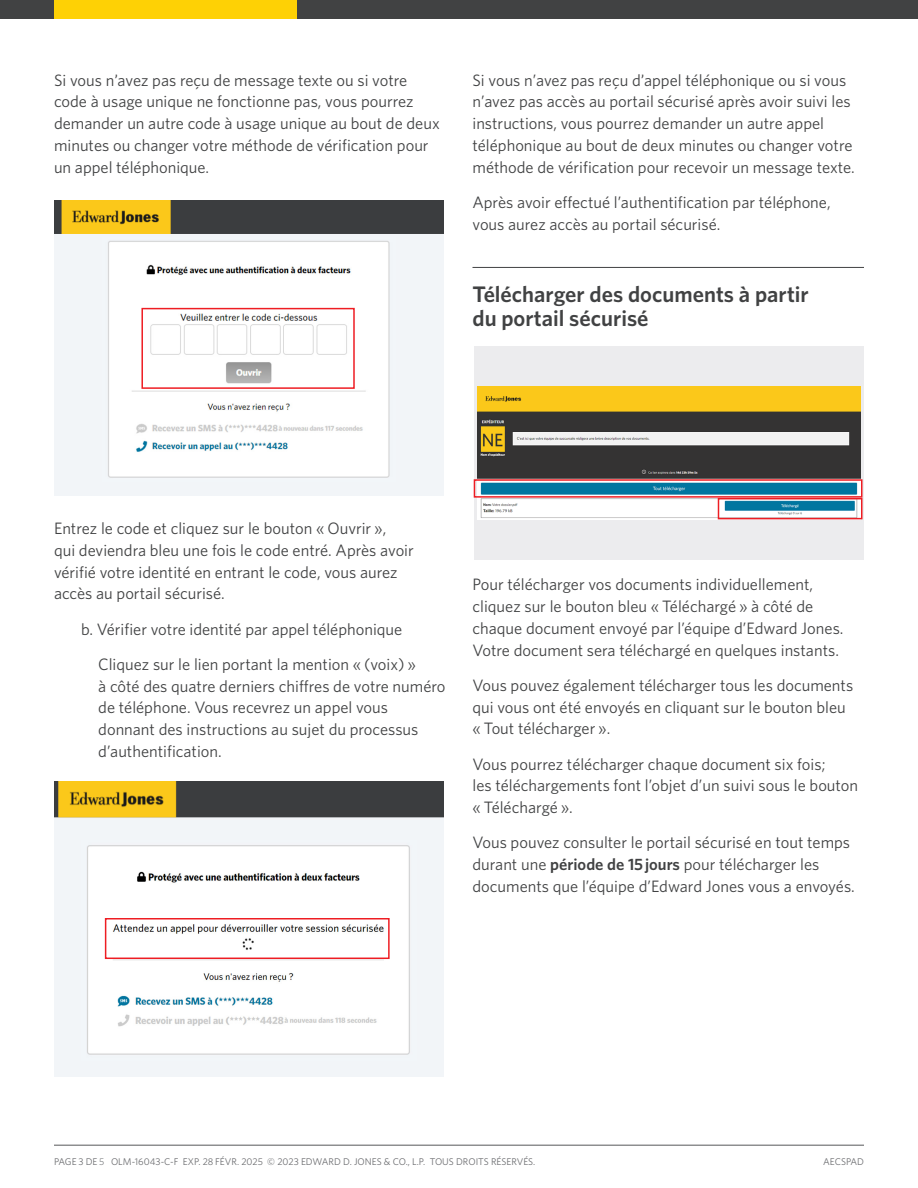
<style>
.page{position:relative;width:918px;height:1188px;background:#fff}
.page>*{position:absolute;margin:0;border:0;box-sizing:border-box;transform-origin:0 0}
.Section_Header{font:600 22.5px/24.8px "Whitney";color:#414243}
.Body{font:16.5px/21.8px "Whitney";color:#414243}
.t1{font:9.75px "Whitney";color:#6c6d70}
.s1{font-weight:600}
.s2{color:#808285}
</style>
<div class="page">
<hr style="left:54px;top:1145px;width:810px;height:1px;background:#57585a">
<div style="left:0;top:0;width:918px;height:18px;background:#414243"></div>
<div style="left:54px;top:0;width:243px;height:18px;background:#fed105"></div>
<hr style="left:472px;top:267px;width:392px;height:1px;background:#414243">
<img style="left:54px;top:200px;width:390px;height:295px">
<img style="left:54px;top:782px;width:390px;height:295px">
<div style="left:474px;top:346px;width:390px;height:214px;background:#ececee"></div>
<img style="left:477px;top:387px;width:384px;height:133px">
<div style="left:474px;top:479px;width:388px;height:19px;border:2px solid #ee1d23"></div>
<div style="left:718px;top:498px;width:144px;height:21px;border:2px solid #ee1d23"></div>
<img style="left:102px;top:237px;width:294px;height:245px">
<div style="left:141px;top:308px;width:214px;height:81px;border:2px solid #ee1d23"></div>
<img style="left:81px;top:841px;width:336px;height:220px">
<div style="left:105px;top:918px;width:285px;height:41px;border:2px solid #ee1d23"></div>
<p class="Body" style="left:54px;top:69px;width:387px">Si vous n’avez pas reçu de message texte ou si votre code à usage unique ne fonctionne pas, vous pourrez demander un autre code à usage unique au bout de deux minutes ou changer votre méthode de vérification pour un appel téléphonique.</p>
<p class="Body" style="left:472px;top:69px;width:384px">Si vous n’avez pas reçu d’appel téléphonique ou si vous n’avez pas accès au portail sécurisé après avoir suivi les instructions, vous pourrez demander un autre appel téléphonique au bout de deux minutes ou changer votre méthode de vérification pour recevoir un message texte.</p>
<p class="Body" style="left:472px;top:191px;width:360px">Après avoir effectué l’authentification par téléphone, vous aurez accès au portail sécurisé.</p>
<p class="Section_Header" style="left:472px;top:281px;width:338px">Télécharger des documents à partir du portail sécurisé</p>
<p class="Body" style="left:54px;top:517px;width:361px">Entrez le code et cliquez sur le bouton « Ouvrir »,<br>qui deviendra bleu une fois le code entré. Après avoir vérifié votre identité en entrant le code, vous aurez accès au portail sécurisé.</p>
<p class="Body" style="left:81px;top:618px;width:323px">b. Vérifier votre identité par appel téléphonique</p>
<p class="Body" style="left:98px;top:653px;width:349px">Cliquez sur le lien portant la mention « (voix) »<br>à côté des quatre derniers chiffres de votre numéro de téléphone. Vous recevrez un appel vous donnant des instructions au sujet du processus d’authentification.</p>
<p class="Body" style="left:472px;top:573px;width:373px">Pour télécharger vos documents individuellement, cliquez sur le bouton bleu « Téléchargé » à côté de chaque document envoyé par l’équipe d’Edward Jones.<br>Votre document sera téléchargé en quelques instants.</p>
<p class="Body" style="left:472px;top:674px;width:382px">Vous pouvez également télécharger tous les documents qui vous ont été envoyés en cliquant sur le bouton bleu « Tout télécharger ».</p>
<p class="Body" style="left:472px;top:753px;width:387px">Vous pourrez télécharger chaque document six fois;<br>les téléchargements font l’objet d’un suivi sous le bouton « Téléchargé ».</p>
<p class="Body" style="left:472px;top:831px;width:384px">Vous pouvez consulter le portail sécurisé en tout temps durant une <span class="s1">période de 15 jours</span> pour télécharger les documents que l’équipe d’Edward Jones vous a envoyés.</p>
<p class="t1" style="left:54px;top:1155px;width:483px">PAGE 3 DE <span class="s2">5</span> OLM-16043-C-F EXP. 28 FÉVR. 2025 © 2023 EDWARD D. JONES &amp; CO., L.P. TOUS DROITS RÉSERVÉS.</p>
<p class="t1" style="left:823px;top:1155px;width:42px">AECSPAD</p>
</div>
